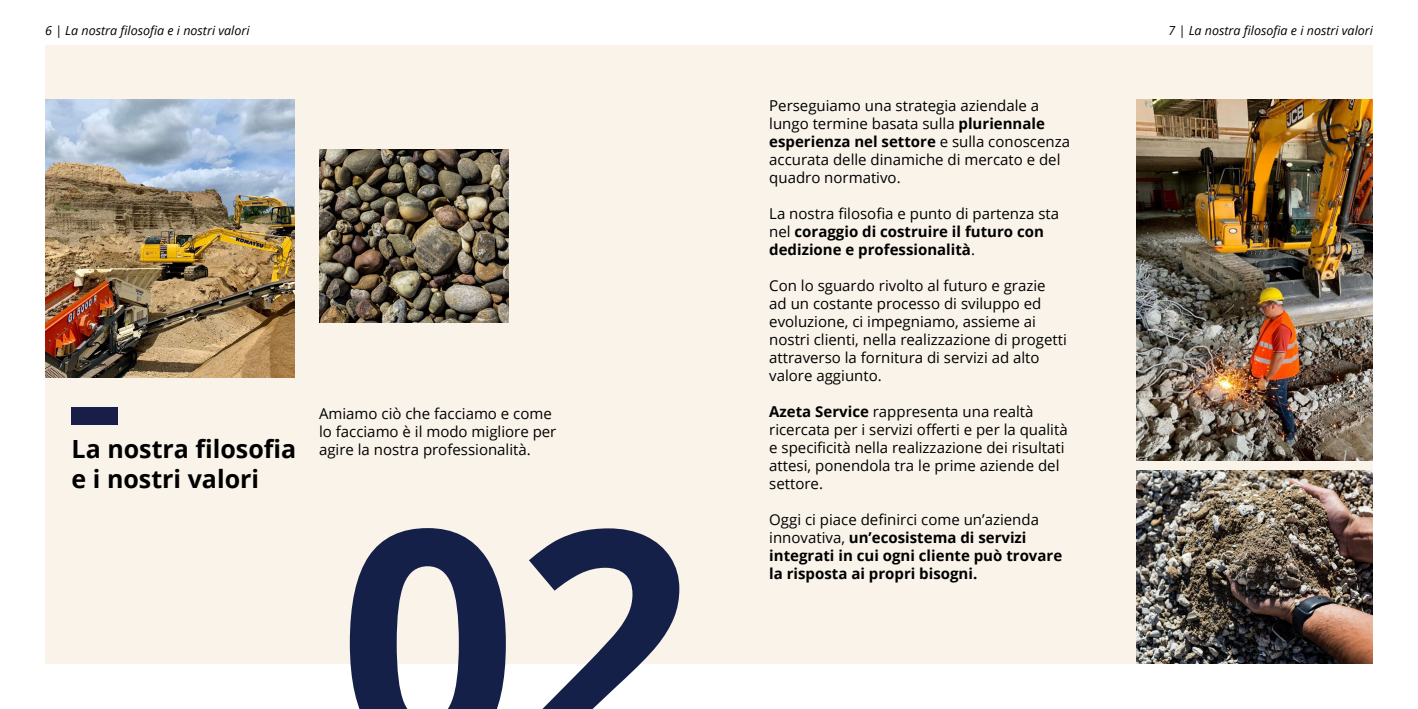
<style>
.page{position:relative;width:1418px;height:709px;background:#fff}
.page>*{position:absolute;margin:0;border:0;box-sizing:border-box;transform-origin:0 0}
.t1{font:700 312.5px "Open Sans";color:#142048}
.t2{font:700 25px "Open Sans";color:#000}
.t3{font:15px/18px "Open Sans";color:#000}
.t4{font:700 15px/18px "Open Sans";color:#000}
.t5{font:italic 12.5px "Open Sans";color:#000}
.s1{font-weight:700}
.s2{font-weight:400}
</style>
<div class="page">
<div style="left:45px;top:45px;width:1327px;height:619px;background:#f9f3e9"></div>
<img style="left:45px;top:99px;width:249px;height:278px">
<img style="left:1136px;top:99px;width:236px;height:361px">
<img style="left:1136px;top:471px;width:236px;height:193px">
<img style="left:319px;top:150px;width:189px;height:172px">
<div style="left:72px;top:407px;width:46px;height:18px;background:#181e49"></div>
<p class="t5" style="left:45px;top:22px;width:206px">6 | La nostra filosofia e i nostri valori</p>
<p class="t5" style="left:1168px;top:22px;width:206px">7 | La nostra filosofia e i nostri valori</p>
<p class="t2" style="left:72px;top:431px;width:226px">La nostra filosofia</p>
<p class="t2" style="left:72px;top:461px;width:189px">e i nostri valori</p>
<p class="t3" style="left:319px;top:404px;width:234px">Amiamo ciò che facciamo e come</p>
<p class="t3" style="left:319px;top:422px;width:239px">lo facciamo è il modo migliore per</p>
<p class="t3" style="left:319px;top:440px;width:213px">agire la nostra professionalità.</p>
<p class="t1" style="left:338px;top:420px;width:358px">02</p>
<p class="t3" style="left:769px;top:96px;width:302px">Perseguiamo una strategia aziendale a lungo termine basata sulla <span class="s1">pluriennale esperienza nel settore</span> e sulla conoscenza accurata delle dinamiche di mercato e del quadro normativo.</p>
<p class="t4" style="left:769px;top:204px;width:291px"><span class="s2">La nostra filosofia e punto di partenza sta nel</span> coraggio di costruire il futuro con dedizione e professionalità<span class="s2">.</span></p>
<p class="t3" style="left:769px;top:276px;width:299px">Con lo sguardo rivolto al futuro e grazie ad un costante processo di sviluppo ed evoluzione, ci impegniamo, assieme ai nostri clienti, nella realizzazione di progetti attraverso la fornitura di servizi ad alto valore aggiunto.</p>
<p class="t3" style="left:769px;top:402px;width:300px"><span class="s1">Azeta Service</span> rappresenta una realtà ricercata per i servizi offerti e per la qualità e specificità nella realizzazione dei risultati attesi, ponendola tra le prime aziende del</p>
<p class="t3" style="left:769px;top:474px;width:55px">settore.</p>
<p class="t4" style="left:769px;top:510px;width:294px"><span class="s2">Oggi ci piace definirci come un’azienda innovativa,</span> un’ecosistema di servizi integrati in cui ogni cliente può trovare</p>
<p class="t4" style="left:769px;top:564px;width:209px">la risposta ai propri bisogni.</p>
</div>
